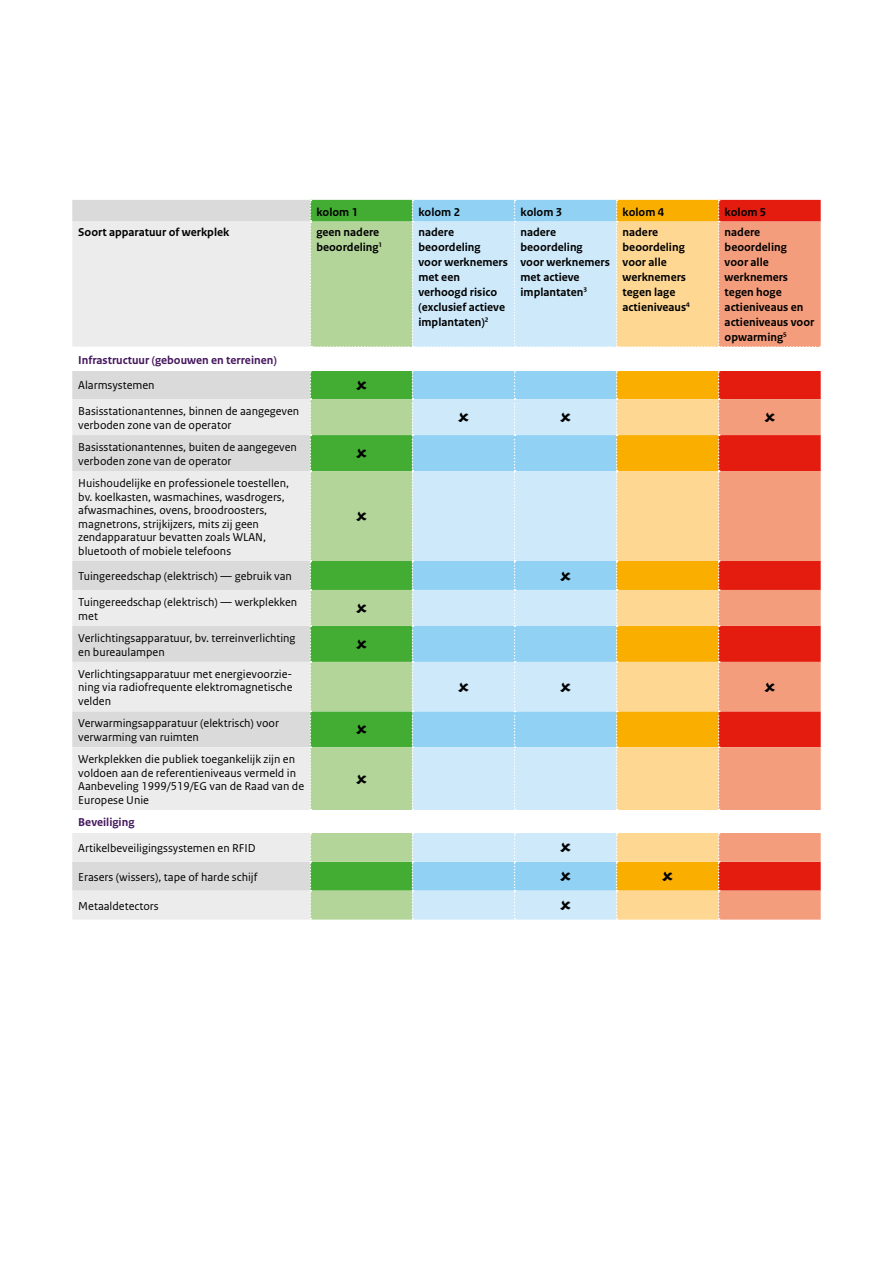
<style>
.page{position:relative;width:893px;height:1263px;background:#fff}
.page>*{position:absolute;margin:0;border:0;box-sizing:border-box;transform-origin:0 0}
._31_RO_Tabel_plat{font:12px/13.5px "Rijksoverheid Sans Text";color:#000}
._30_RO_Tabel_Kop{font:700 12px/15px "Rijksoverheid Sans Text";color:#000}
._30_RO_Tabel_Kop-2{font:700 12px "Rijksoverheid Sans Text";color:#44165d}
</style>
<div class="page">
<svg style="left:72px;top:222px;width:238px;height:698px;background:#e5e5e6"></svg>
<svg style="left:311px;top:371px;width:101px;height:549px;background:#8ac674"></svg>
<svg style="left:413px;top:371px;width:203px;height:549px;background:#b7e0f7"></svg>
<svg style="left:618px;top:371px;width:100px;height:549px;background:#fcc85d"></svg>
<svg style="left:720px;top:371px;width:101px;height:549px;background:#ee6e54"></svg>
<div style="left:72px;top:347px;width:749px;height:23px;background:#fff"></div>
<div style="left:72px;top:810px;width:749px;height:23px;background:#fff"></div>
<svg style="left:310px;top:371px;width:1px;height:438px"></svg>
<svg style="left:412px;top:371px;width:1px;height:438px"></svg>
<svg style="left:514px;top:371px;width:1px;height:439px"></svg>
<svg style="left:616px;top:371px;width:2px;height:438px"></svg>
<svg style="left:718px;top:371px;width:2px;height:438px"></svg>
<svg style="left:310px;top:834px;width:1px;height:86px"></svg>
<svg style="left:412px;top:834px;width:1px;height:86px"></svg>
<svg style="left:514px;top:833px;width:1px;height:87px"></svg>
<svg style="left:616px;top:834px;width:2px;height:86px"></svg>
<svg style="left:718px;top:834px;width:2px;height:86px"></svg>
<svg style="left:73px;top:200px;width:748px;height:147px;background:#d9d4c1"></svg>
<svg style="left:356px;top:380px;width:11px;height:10px"></svg>
<svg style="left:458px;top:412px;width:11px;height:10px"></svg>
<svg style="left:560px;top:412px;width:11px;height:10px"></svg>
<svg style="left:764px;top:412px;width:11px;height:10px"></svg>
<svg style="left:356px;top:448px;width:11px;height:10px"></svg>
<svg style="left:356px;top:511px;width:11px;height:10px"></svg>
<svg style="left:560px;top:571px;width:11px;height:9px"></svg>
<svg style="left:356px;top:603px;width:11px;height:10px"></svg>
<svg style="left:356px;top:639px;width:11px;height:10px"></svg>
<svg style="left:458px;top:682px;width:11px;height:10px"></svg>
<svg style="left:560px;top:682px;width:11px;height:10px"></svg>
<svg style="left:764px;top:682px;width:11px;height:10px"></svg>
<svg style="left:356px;top:725px;width:11px;height:9px"></svg>
<svg style="left:356px;top:774px;width:11px;height:10px"></svg>
<svg style="left:560px;top:842px;width:11px;height:10px"></svg>
<svg style="left:560px;top:871px;width:11px;height:10px"></svg>
<svg style="left:662px;top:871px;width:11px;height:10px"></svg>
<svg style="left:560px;top:900px;width:11px;height:10px"></svg>
<p class="_30_RO_Tabel_Kop" style="left:316px;top:204px;width:43px">kolom 1</p>
<p class="_30_RO_Tabel_Kop" style="left:418px;top:204px;width:43px">kolom 2</p>
<p class="_30_RO_Tabel_Kop" style="left:520px;top:204px;width:43px">kolom 3</p>
<p class="_30_RO_Tabel_Kop" style="left:623px;top:204px;width:43px">kolom 4</p>
<p class="_30_RO_Tabel_Kop" style="left:725px;top:204px;width:43px">kolom 5</p>
<p class="_30_RO_Tabel_Kop" style="left:78px;top:224px;width:153px">Soort apparatuur of werkplek</p>
<p class="_30_RO_Tabel_Kop" style="left:316px;top:224px;width:67px">geen nadere beoordeling<sup>1</sup></p>
<p class="_30_RO_Tabel_Kop" style="left:418px;top:224px;width:91px">nadere beoordeling<br>voor werknemers met een verhoogd risico (exclusief actieve implantaten)<sup>2</sup></p>
<p class="_30_RO_Tabel_Kop" style="left:520px;top:224px;width:91px">nadere beoordeling<br>voor werknemers met actieve implantaten<sup>3</sup></p>
<p class="_30_RO_Tabel_Kop" style="left:623px;top:224px;width:69px">nadere beoordeling voor alle werknemers tegen lage actieniveaus<sup>4</sup></p>
<p class="_30_RO_Tabel_Kop" style="left:725px;top:224px;width:91px">nadere beoordeling<br>voor alle werknemers tegen hoge actieniveaus en actieniveaus voor opwarming<sup>5</sup></p>
<p class="_30_RO_Tabel_Kop-2" style="left:78px;top:353px;width:200px">Infrastructuur (gebouwen en terreinen)</p>
<p class="_31_RO_Tabel_plat" style="left:78px;top:379px;width:78px">Alarmsystemen</p>
<p class="_31_RO_Tabel_plat" style="left:78px;top:405px;width:223px">Basisstationantennes, binnen de aangegeven verboden zone van de operator</p>
<p class="_31_RO_Tabel_plat" style="left:78px;top:441px;width:220px">Basisstationantennes, buiten de aangegeven verboden zone van de operator</p>
<p class="_31_RO_Tabel_plat" style="left:78px;top:477px;width:212px">Huishoudelijke en professionele toestellen, bv. koelkasten, wasmachines, wasdrogers, afwasmachines, ovens, broodroosters, magnetrons, strijkijzers, mits zij geen zendapparatuur bevatten zoals WLAN, bluetooth of mobiele telefoons</p>
<p class="_31_RO_Tabel_plat" style="left:78px;top:570px;width:215px">Tuingereedschap (elektrisch) — gebruik van</p>
<p class="_31_RO_Tabel_plat" style="left:78px;top:595px;width:221px">Tuingereedschap (elektrisch) — werkplekken met</p>
<p class="_31_RO_Tabel_plat" style="left:78px;top:631px;width:219px">Verlichtingsapparatuur, bv. terreinverlichting en bureaulampen</p>
<p class="_31_RO_Tabel_plat" style="left:78px;top:667px;width:216px;text-align:justify">Verlichtingsapparatuur met energievoorzie&shy;ning via radiofrequente elektromagnetische velden</p>
<p class="_31_RO_Tabel_plat" style="left:78px;top:717px;width:202px">Verwarmingsapparatuur (elektrisch) voor verwarming van ruimten</p>
<p class="_31_RO_Tabel_plat" style="left:78px;top:753px;width:227px">Werkplekken die publiek toegankelijk zijn en voldoen aan de referentieniveaus vermeld in Aanbeveling 1999/519/EG van de Raad van de Europese Unie</p>
<p class="_30_RO_Tabel_Kop-2" style="left:78px;top:816px;width:58px">Beveiliging</p>
<p class="_31_RO_Tabel_plat" style="left:78px;top:842px;width:179px">Artikelbeveiligingssystemen en RFID</p>
<p class="_31_RO_Tabel_plat" style="left:78px;top:870px;width:181px">Erasers (wissers), tape of harde schijf</p>
<p class="_31_RO_Tabel_plat" style="left:78px;top:899px;width:82px">Metaaldetectors</p>
</div>
